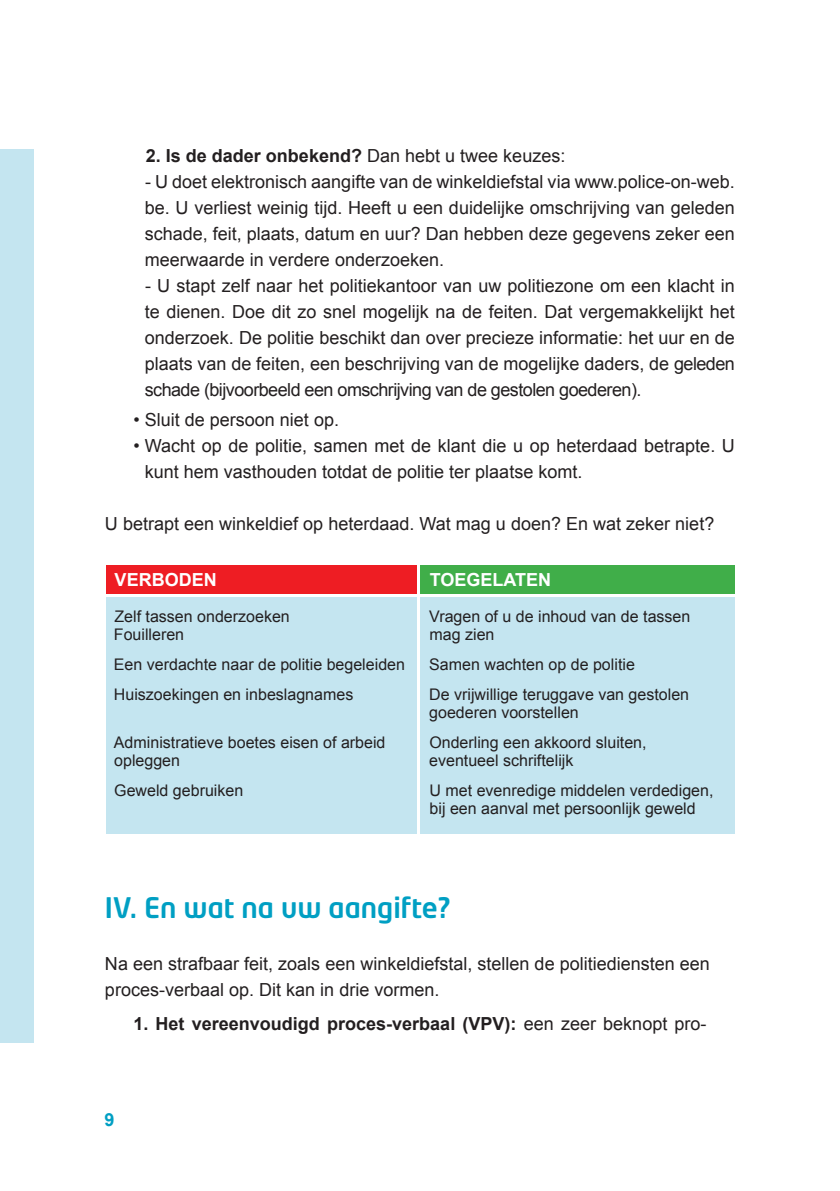
<style>
.page{position:relative;width:840px;height:1191px;background:#fff}
.page>*{position:absolute;margin:0;border:0;box-sizing:border-box;transform-origin:0 0}
.t1{font:500 28px "Neo Tech";color:#009fc3}
.t2{font:18px/26px "Arial";color:#231f20;text-align:justify}
.t3{font:700 18px "Arial";color:#231f20}
.t4{font:700 18px "Arial";color:#fff}
.t5{font:700 18px "Arial";color:#009fc3}
.t6{font:16px/18px "Arial";color:#231f20}
.s1{font-weight:400}
</style>
<div class="page">
<div style="left:106px;top:565px;width:310px;height:28px;background:#ee1d23"></div>
<div style="left:420px;top:565px;width:314px;height:28px;background:#40ae49"></div>
<div style="left:106px;top:597px;width:310px;height:236px;background:#c4e5f0"></div>
<div style="left:420px;top:597px;width:314px;height:236px;background:#c4e5f0"></div>
<div style="left:0;top:149px;width:33px;height:893px;background:#c4e5f0"></div>
<p class="t3" style="left:146px;top:144px;width:421px">2. Is de dader onbekend? <span class="s1">Dan hebt u twee keuzes:</span></p>
<p class="t2" style="left:145px;top:169px;width:591px">- U doet elektronisch aangifte van de winkeldiefstal via www.police-on-web. be. U verliest weinig tijd. Heeft u een duidelijke omschrijving van geleden schade, feit, plaats, datum en uur? Dan hebben deze gegevens zeker een meerwaarde in verdere onderzoeken.</p>
<p class="t2" style="left:145px;top:273px;width:591px">- U stapt zelf naar het politiekantoor van uw politiezone om een klacht in te dienen. Doe dit zo snel mogelijk na de feiten. Dat vergemakkelijkt het onderzoek. De politie beschikt dan over precieze informatie: het uur en de plaats van de feiten, een beschrijving van de mogelijke daders, de geleden schade (bijvoorbeeld een omschrijving van de gestolen goederen).</p>
<p class="t2" style="left:133px;top:407px;width:207px">• Sluit de persoon niet op.</p>
<p class="t2" style="left:145px;top:433px;width:591px;text-indent:-11px">• Wacht op de politie, samen met de klant die u op heterdaad betrapte. U kunt hem vasthouden totdat de politie ter plaatse komt.</p>
<p class="t2" style="left:105px;top:511px;width:610px">U betrapt een winkeldief op heterdaad. Wat mag u doen? En wat zeker niet?</p>
<p class="t4" style="left:115px;top:568px;width:104px">VERBODEN</p>
<p class="t4" style="left:429px;top:568px;width:123px">TOEGELATEN</p>
<p class="t6" style="left:114px;top:607px;width:177px">Zelf tassen onderzoeken</p>
<p class="t6" style="left:429px;top:607px;width:262px">Vragen of u de inhoud van de tassen</p>
<p class="t6" style="left:114px;top:625px;width:72px">Fouilleren</p>
<p class="t6" style="left:429px;top:625px;width:66px">mag zien</p>
<p class="t6" style="left:114px;top:655px;width:292px">Een verdachte naar de politie begeleiden</p>
<p class="t6" style="left:429px;top:655px;width:207px">Samen wachten op de politie</p>
<p class="t6" style="left:114px;top:685px;width:241px">Huiszoekingen en inbeslagnames</p>
<p class="t6" style="left:429px;top:685px;width:261px">De vrijwillige teruggave van gestolen goederen voorstellen</p>
<p class="t6" style="left:114px;top:733px;width:273px">Administratieve boetes eisen of arbeid</p>
<p class="t6" style="left:429px;top:733px;width:219px">Onderling een akkoord sluiten,</p>
<p class="t6" style="left:114px;top:751px;width:67px">opleggen</p>
<p class="t6" style="left:429px;top:751px;width:146px">eventueel schriftelijk</p>
<p class="t6" style="left:114px;top:781px;width:130px">Geweld gebruiken</p>
<p class="t6" style="left:429px;top:781px;width:285px">U met evenredige middelen verdedigen, bij een aanval met persoonlijk geweld</p>
<h1 class="t1" style="left:105px;top:890px;width:346px">IV. En wat na uw aangifte?</h1>
<p class="t2" style="left:105px;top:951px;width:606px">Na een strafbaar feit, zoals een winkeldiefstal, stellen de politiediensten een proces-verbaal op. Dit kan in drie vormen.</p>
<p class="t3" style="left:133px;top:1012px;width:574px">1. Het vereenvoudigd proces-verbaal (VPV): <span class="s1">een zeer beknopt pro-</span></p>
<p class="t5" style="left:104px;top:1107px;width:12px">9</p>
</div>
